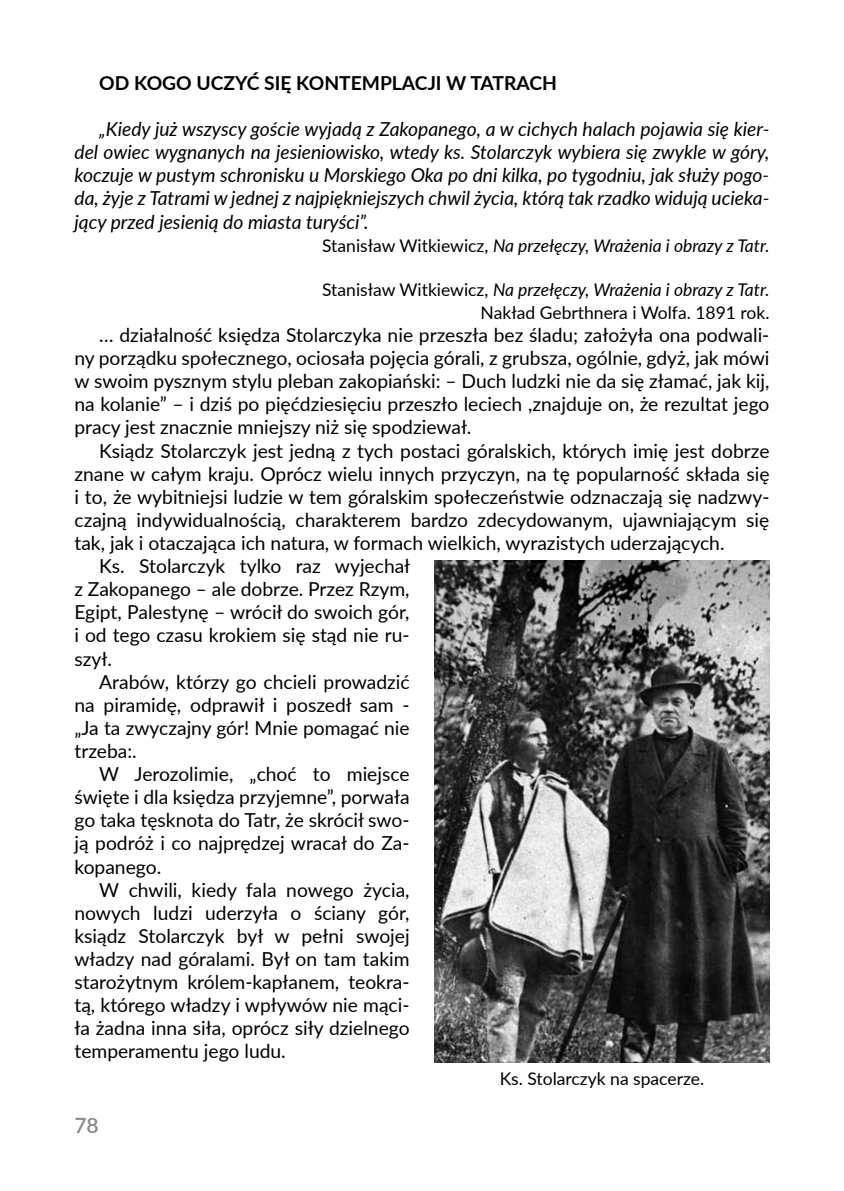
<style>
.page{position:relative;width:844px;height:1191px;background:#fff}
.page>*{position:absolute;margin:0;border:0;box-sizing:border-box;transform-origin:0 0}
.t1{font:600 21px "Lato";color:#87888a}
.t2{font:19.25px/23.1px "Lato";color:#000;text-align:justify}
.t3{font:italic 19.25px/23.1px "Lato";color:#000;text-align:justify}
.t4{font:700 19.25px "Lato";color:#000}
.t5{font:17.5px/23.1px "Lato";color:#000;text-align:right}
.t6{font:italic 17.5px "Lato";color:#000}
.s1{font-style:normal}
.s2{font-style:italic}
</style>
<div class="page">
<img style="left:434px;top:561px;width:335px;height:501px">
<p class="t4" style="left:99px;top:69px;width:459px">OD KOGO UCZYĆ SIĘ KONTEMPLACJI W TATRACH</p>
<p class="t3" style="left:74px;top:117px;width:696px;text-indent:25px">„Kiedy już wszyscy goście wyjadą z Zakopanego, a w cichych halach pojawia się kier&shy;del owiec wygnanych na jesieniowisko, wtedy ks. Stolarczyk wybiera się zwykle w góry, koczuje w pustym schronisku u Morskiego Oka po dni kilka, po tygodniu, jak służy pogo&shy;da, żyje z Tatrami w jednej z najpiękniejszych chwil życia, którą tak rzadko widują ucieka&shy;jący przed jesienią do miasta turyści”.</p>
<p class="t6" style="left:322px;top:233px;width:448px"><span class="s1">Stanisław Witkiewicz,</span> Na przełęczy, Wrażenia i obrazy z Tatr.</p>
<p class="t5" style="left:322px;top:277px;width:448px">Stanisław Witkiewicz, <span class="s2">Na przełęczy, Wrażenia i obrazy z Tatr.<br></span>Nakład Gebrthnera i Wolfa. 1891 rok.</p>
<p class="t2" style="left:74px;top:323px;width:696px;text-indent:25px">… działalność księdza Stolarczyka nie przeszła bez śladu; założyła ona podwali&shy;ny porządku społecznego, ociosała pojęcia górali, z grubsza, ogólnie, gdyż, jak mówi w swoim pysznym stylu pleban zakopiański: – Duch ludzki nie da się złamać, jak kij, na kolanie” – i dziś po pięćdziesięciu przeszło leciech ,znajduje on, że rezultat jego pracy jest znacznie mniejszy niż się spodziewał.</p>
<p class="t2" style="left:99px;top:438px;width:671px">Ksiądz Stolarczyk jest jedną z tych postaci góralskich, których imię jest dobrze</p>
<p class="t2" style="left:74px;top:461px;width:696px">znane w całym kraju. Oprócz wielu innych przyczyn, na tę popularność składa się</p>
<p class="t2" style="left:74px;top:484px;width:696px">i to, że wybitniejsi ludzie w tem góralskim społeczeństwie odznaczają się nadzwy-</p>
<p class="t2" style="left:74px;top:507px;width:696px">czajną indywidualnością, charakterem bardzo zdecydowanym, ujawniającym się</p>
<p class="t2" style="left:74px;top:530px;width:651px">tak, jak i otaczająca ich natura, w formach wielkich, wyrazistych uderzających.</p>
<p class="t2" style="left:99px;top:554px;width:312px">Ks. Stolarczyk tylko raz wyjechał</p>
<p class="t2" style="left:74px;top:577px;width:336px">z Zakopanego – ale dobrze. Przez Rzym,</p>
<p class="t2" style="left:74px;top:600px;width:336px">Egipt, Palestynę – wrócił do swoich gór,</p>
<p class="t2" style="left:74px;top:623px;width:336px">i od tego czasu krokiem się stąd nie ru-</p>
<p class="t2" style="left:74px;top:646px;width:39px">szył.</p>
<p class="t2" style="left:99px;top:669px;width:312px">Arabów, którzy go chcieli prowadzić</p>
<p class="t2" style="left:74px;top:692px;width:336px">na piramidę, odprawił i poszedł sam -</p>
<p class="t2" style="left:74px;top:715px;width:336px">„Ja ta zwyczajny gór! Mnie pomagać nie</p>
<p class="t2" style="left:74px;top:738px;width:64px">trzeba:.</p>
<p class="t2" style="left:99px;top:761px;width:312px">W Jerozolimie, „choć to miejsce</p>
<p class="t2" style="left:74px;top:785px;width:336px">święte i dla księdza przyjemne”, porwała</p>
<p class="t2" style="left:74px;top:808px;width:336px">go taka tęsknota do Tatr, że skrócił swo-</p>
<p class="t2" style="left:74px;top:831px;width:336px">ją podróż i co najprędzej wracał do Za-</p>
<p class="t2" style="left:74px;top:854px;width:88px">kopanego.</p>
<p class="t2" style="left:99px;top:877px;width:312px">W chwili, kiedy fala nowego życia,</p>
<p class="t2" style="left:74px;top:900px;width:336px">nowych ludzi uderzyła o ściany gór,</p>
<p class="t2" style="left:74px;top:923px;width:336px">ksiądz Stolarczyk był w pełni swojej</p>
<p class="t2" style="left:74px;top:946px;width:336px">władzy nad góralami. Był on tam takim</p>
<p class="t2" style="left:74px;top:969px;width:336px">starożytnym królem-kapłanem, teokra-</p>
<p class="t2" style="left:74px;top:992px;width:336px">tą, którego władzy i wpływów nie mąci-</p>
<p class="t2" style="left:74px;top:1016px;width:336px">ła żadna inna siła, oprócz siły dzielnego</p>
<p class="t2" style="left:74px;top:1039px;width:213px">temperamentu jego ludu.</p>
<p class="t5" style="left:499px;top:1066px;width:206px">Ks. Stolarczyk na spacerze.</p>
<p class="t1" style="left:74px;top:1110px;width:26px">78</p>
</div>
